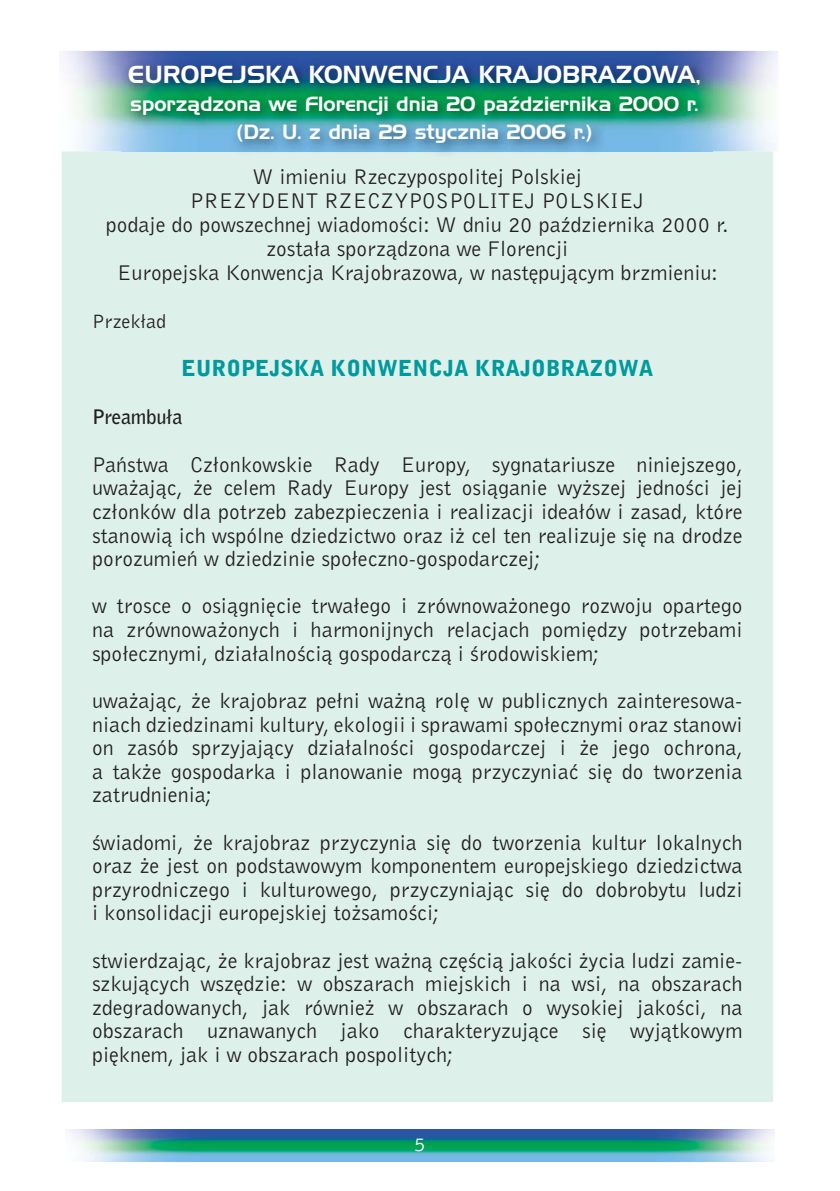
<style>
.page{position:relative;width:840px;height:1191px;background:#fff}
.page>*{position:absolute;margin:0;border:0;box-sizing:border-box;transform-origin:0 0}
.t1{font:24px "Handel Gothic PL";color:#fff}
.t2{font:22px/23.6px "Bell Gothic PL";color:#231f20;text-align:justify}
.t3{font:900 22px "Bell Gothic PL";color:#00999d}
.t4{font:20px/28px "Handel Gothic PL";color:#fff;text-align:center}
.t5{font:700 20px "Bell Gothic PL";color:#231f20}
.t6{font:20px "Bell Gothic PL";color:#231f20}
.t7{font:20px "Bell Gothic PL";color:#fff}
</style>
<div class="page">
<img style="left:66px;top:1129px;width:707px;height:32px">
<div style="left:62px;top:151px;width:710px;height:951px;background:#ddf0e9"></div>
<img style="left:61px;top:51px;width:717px;height:100px">
<img style="left:121px;top:58px;width:590px;height:99px">
<p class="t1" style="left:128px;top:65px;width:573px">EUROPEJSKA KONWENCJA KRAJOBRAZOWA,</p>
<p class="t4" style="left:130px;top:91px;width:569px">sporzàdzona we Florencji dnia 20 paêdziernika 2000 r. (Dz. U. z dnia 29 stycznia 2006 r.)</p>
<p class="t2" style="left:106px;top:166px;width:624px;text-align:center">W imieniu Rzeczypospolitej Polskiej<br>PREZYDENT RZECZYPOSPOLITEJ POLSKIEJ<br>podaje do powszechnej wiadomoÊci: W dniu 20 paêdziernika 2000 r. została sporzàdzona we Florencji<br>Europejska Konwencja Krajobrazowa, w nast´pujàcym brzmieniu:</p>
<p class="t6" style="left:92px;top:314px;width:75px">Przekład</p>
<p class="t3" style="left:181px;top:359px;width:473px">EUROPEJSKA KONWENCJA KRAJOBRAZOWA</p>
<p class="t5" style="left:92px;top:408px;width:91px">Preambuła</p>
<p class="t2" style="left:92px;top:454px;width:651px">Paƒstwa Członkowskie Rady Europy, sygnatariusze niniejszego, uwa˝ajàc, ˝e celem Rady Europy jest osiàganie wy˝szej jednoÊci jej członków dla potrzeb zabezpieczenia i realizacji ideałów i zasad, które stanowià ich wspólne dziedzictwo oraz i˝ cel ten realizuje si´ na drodze porozumieƒ w dziedzinie społeczno-gospodarczej;</p>
<p class="t2" style="left:92px;top:596px;width:651px">w trosce o osiàgni´cie trwałego i zrównowa˝onego rozwoju opartego na zrównowa˝onych i harmonijnych relacjach pomi´dzy potrzebami społecznymi, działalnoÊcià gospodarczà i Êrodowiskiem;</p>
<p class="t2" style="left:92px;top:690px;width:651px">uwa˝ajàc, ˝e krajobraz pełni wa˝nà rol´ w publicznych zainteresowa&shy;niach dziedzinami kultury, ekologii i sprawami społecznymi oraz stanowi on zasób sprzyjajàcy działalnoÊci gospodarczej i ˝e jego ochrona, a tak˝e gospodarka i planowanie mogà przyczyniaç si´ do tworzenia zatrudnienia;</p>
<p class="t2" style="left:92px;top:832px;width:651px">Êwiadomi, ˝e krajobraz przyczynia si´ do tworzenia kultur lokalnych oraz ˝e jest on podstawowym komponentem europejskiego dziedzictwa przyrodniczego i kulturowego, przyczyniajàc si´ do dobrobytu ludzi i konsolidacji europejskiej to˝samoÊci;</p>
<p class="t2" style="left:92px;top:950px;width:651px">stwierdzajàc, ˝e krajobraz jest wa˝nà cz´Êcià jakoÊci ˝ycia ludzi zamie&shy;szkujàcych wsz´dzie: w obszarach miejskich i na wsi, na obszarach zdegradowanych, jak równie˝ w obszarach o wysokiej jakoÊci, na obszarach uznawanych jako charakteryzujàce si´ wyjàtkowym pi´knem, jak i w obszarach pospolitych;</p>
<p class="t7" style="left:414px;top:1136px;width:13px">5</p>
</div>
